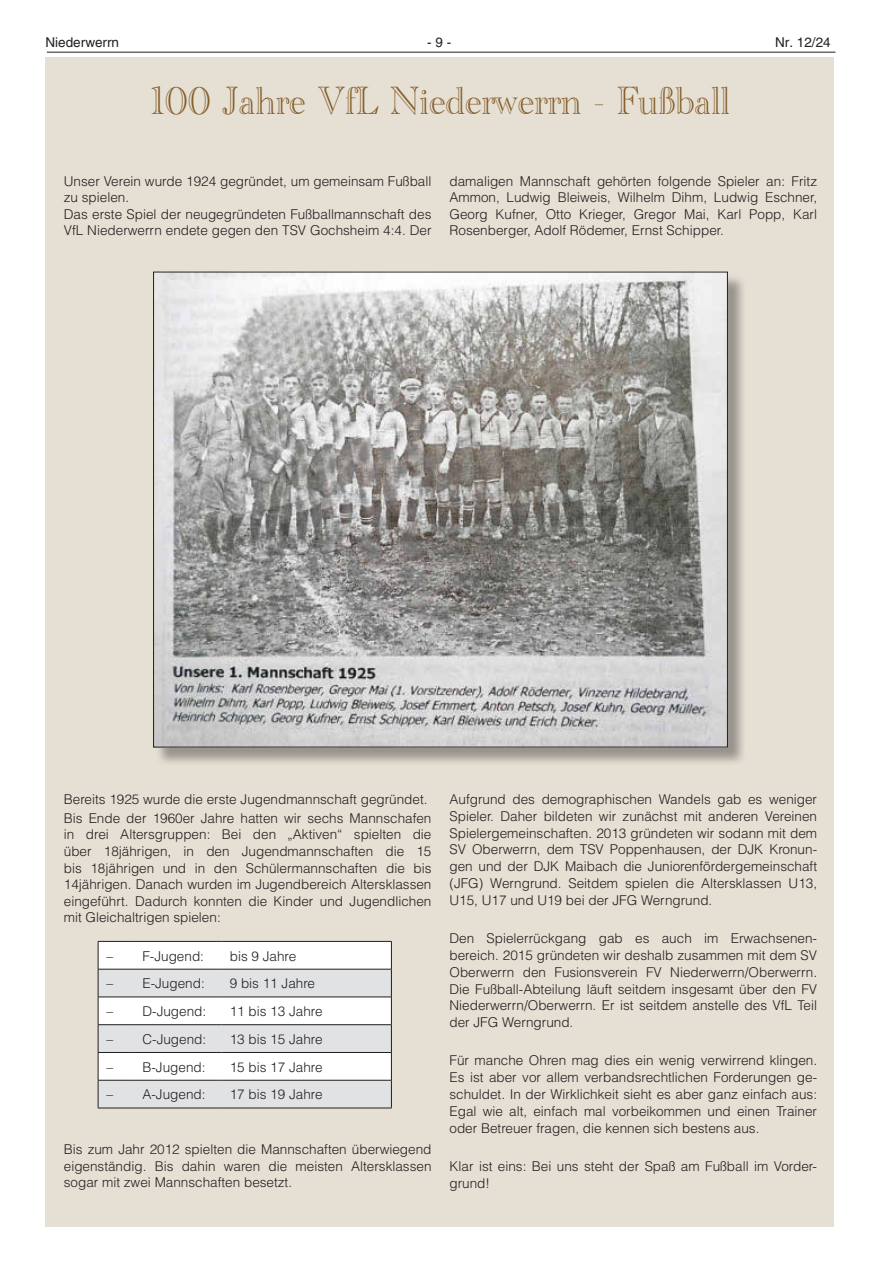
<style>
.page{position:relative;width:881px;height:1263px;background:#fff}
.page>*{position:absolute;margin:0;border:0;box-sizing:border-box;transform-origin:0 0}
.t1{font:40.5px "Academy Engraved Let Plain";color:#835d27;scale:.9 1}
.t2{font:300 13.5px/16.8px "Helvetica LT";color:#231f20;text-align:justify}
.t3{font:13.5px "Helvetica LT";color:#231f20}
</style>
<div class="page">
<hr style="left:47px;top:52px;width:788px;height:1px;background:#231f20">
<div style="left:45px;top:57px;width:788px;height:1170px;background:#e6dfd4"></div>
<div style="left:155px;top:274px;width:591px;height:492px;background:#231f20;opacity:.4"></div>
<img style="left:155px;top:274px;width:570px;height:471px">
<svg style="left:98px;top:941px;width:294px;height:167px"></svg>
<hr style="left:98px;top:1108px;width:36px;height:1px;background:#231f20">
<hr style="left:134px;top:1108px;width:87px;height:1px;background:#231f20">
<hr style="left:221px;top:1108px;width:170px;height:1px;background:#231f20">
<p class="t3" style="left:45px;top:34px;width:75px">Niederwerrn</p>
<p class="t3" style="left:427px;top:34px;width:26px">- 9 -</p>
<p class="t3" style="left:774px;top:34px;width:57px">Nr. 12/24</p>
<h1 class="t1" style="left:151px;top:71px;width:644px">100 Jahre VfL Niederwerrn - Fußball</h1>
<p class="t2" style="left:64px;top:173px;width:369px;text-align:left">Unser Verein wurde 1924 gegründet, um gemeinsam Fußball zu spielen.<br>Das erste Spiel der neugegründeten Fußballmannschaft des VfL Niederwerrn endete gegen den TSV Gochsheim 4:4. Der</p>
<p class="t2" style="left:449px;top:173px;width:369px">damaligen Mannschaft gehörten folgende Spieler an: Fritz Ammon, Ludwig Bleiweis, Wilhelm Dihm, Ludwig Eschner, Georg Kufner, Otto Krieger, Gregor Mai, Karl Popp, Karl Rosenberger, Adolf Rödemer, Ernst Schipper.</p>
<p class="t2" style="left:64px;top:789px;width:369px;line-height:18.8px">Bereits 1925 wurde die erste Jugendmannschaft gegründet.<br>Bis Ende der 1960er Jahre hatten wir sechs Mannschafen</p>
<p class="t2" style="left:64px;top:826px;width:369px">in drei Altersgruppen: Bei den „Aktiven“ spielten die über 18jährigen, in den Jugendmannschaften die 15 bis 18jährigen und in den Schülermannschaften die bis 14jährigen. Danach wurden im Jugendbereich Altersklassen eingeführt. Dadurch konnten die Kinder und Jugendlichen mit Gleichaltrigen spielen:</p>
<p class="t2" style="left:107px;top:947px;width:99px">– F-Jugend:</p>
<p class="t2" style="left:230px;top:947px;width:68px">bis 9 Jahre</p>
<p class="t2" style="left:107px;top:975px;width:100px">– E-Jugend:</p>
<p class="t2" style="left:230px;top:975px;width:87px">9 bis 11 Jahre</p>
<p class="t2" style="left:107px;top:1003px;width:101px">– D-Jugend:</p>
<p class="t2" style="left:230px;top:1003px;width:94px">11 bis 13 Jahre</p>
<p class="t2" style="left:107px;top:1030px;width:101px">– C-Jugend:</p>
<p class="t2" style="left:230px;top:1030px;width:94px">13 bis 15 Jahre</p>
<p class="t2" style="left:107px;top:1058px;width:100px">– B-Jugend:</p>
<p class="t2" style="left:230px;top:1058px;width:94px">15 bis 17 Jahre</p>
<p class="t2" style="left:107px;top:1086px;width:100px">– A-Jugend:</p>
<p class="t2" style="left:230px;top:1086px;width:94px">17 bis 19 Jahre</p>
<p class="t2" style="left:64px;top:1141px;width:369px">Bis zum Jahr 2012 spielten die Mannschaften überwiegend eigenständig. Bis dahin waren die meisten Altersklassen sogar mit zwei Mannschaften besetzt.</p>
<p class="t2" style="left:449px;top:790px;width:369px">Aufgrund des demographischen Wandels gab es weniger Spieler. Daher bildeten wir zunächst mit anderen Vereinen Spielergemeinschaften. 2013 gründeten wir sodann mit dem SV Oberwerrn, dem TSV Poppenhausen, der DJK Kronun&shy;gen und der DJK Maibach die Juniorenfördergemeinschaft (JFG) Werngrund. Seitdem spielen die Altersklassen U13, U15, U17 und U19 bei der JFG Werngrund.</p>
<p class="t2" style="left:449px;top:930px;width:369px">Den Spielerrückgang gab es auch im Erwachsenen&shy;bereich. 2015 gründeten wir deshalb zusammen mit dem SV Oberwerrn den Fusionsverein FV Niederwerrn/Oberwerrn.<br>Die Fußball-Abteilung läuft seitdem insgesamt über den FV Niederwerrn/Oberwerrn. Er ist seitdem anstelle des VfL Teil der JFG Werngrund.</p>
<p class="t2" style="left:449px;top:1052px;width:369px">Für manche Ohren mag dies ein wenig verwirrend klingen.<br>Es ist aber vor allem verbandsrechtlichen Forderungen ge&shy;schuldet. In der Wirklichkeit sieht es aber ganz einfach aus:<br>Egal wie alt, einfach mal vorbeikommen und einen Trainer oder Betreuer fragen, die kennen sich bestens aus.</p>
<p class="t2" style="left:449px;top:1157px;width:369px">Klar ist eins: Bei uns steht der Spaß am Fußball im Vorder&shy;grund!</p>
</div>
